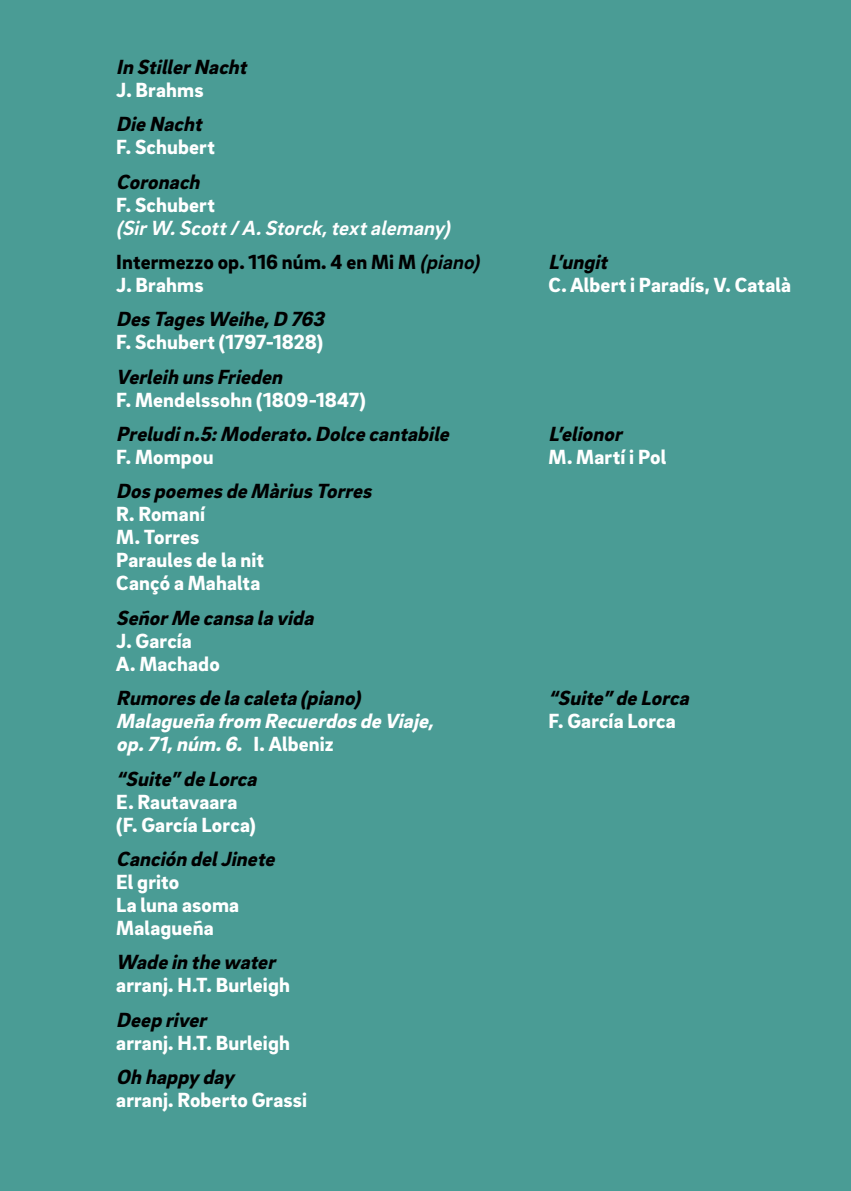
<style>
.page{position:relative;width:851px;height:1191px;background:#fff}
.page>*{position:absolute;margin:0;border:0;box-sizing:border-box;transform-origin:0 0}
.t1{font:900 21px "Brix Sans";letter-spacing:.005em;color:#fff}
.t2{font:italic 900 21px "Brix Sans";color:#000}
.t3{font:italic 900 21px "Brix Sans";color:#fff}
.t4{font:italic 700 21px "Brix Sans";color:#fff}
.t5{font:900 21px "Brix Sans";letter-spacing:.005em;color:#000}
.s1{font-weight:700;font-style:italic}
.s2{font-style:normal}
</style>
<div class="page">
<div style="left:0;top:0;width:850px;height:1191px;background:#4a9c95"></div>
<p class="t2" style="left:116px;top:53px;width:137px">In StillerNacht</p>
<p class="t1" style="left:116px;top:76px;width:89px">J. Brahms</p>
<p class="t2" style="left:116px;top:110px;width:92px">DieNacht</p>
<p class="t1" style="left:116px;top:133px;width:100px">F. Schubert</p>
<p class="t2" style="left:116px;top:168px;width:90px">Coronach</p>
<p class="t1" style="left:116px;top:191px;width:100px">F. Schubert</p>
<p class="t4" style="left:116px;top:214px;width:340px">(SirW.Scott/A.Storck,textalemany)</p>
<p class="t5" style="left:116px;top:248px;width:370px">Intermezzo op. 116 núm. 4 en Mi M <span class="s1">(piano)</span></p>
<p class="t2" style="left:548px;top:248px;width:65px">L’ungit</p>
<p class="t1" style="left:116px;top:271px;width:89px">J. Brahms</p>
<p class="t1" style="left:548px;top:271px;width:244px">C. Albert i Paradís, V. Català</p>
<p class="t2" style="left:116px;top:305px;width:215px">DesTagesWeihe,D 763</p>
<p class="t1" style="left:116px;top:328px;width:208px">F. Schubert (1797-1828)</p>
<p class="t2" style="left:116px;top:363px;width:173px">Verleih unsFrieden</p>
<p class="t1" style="left:116px;top:386px;width:251px">F. Mendelssohn (1809-1847)</p>
<p class="t2" style="left:116px;top:420px;width:339px">Preludin.5:Moderato.Dolcecantabile</p>
<p class="t2" style="left:548px;top:420px;width:80px">L’elionor</p>
<p class="t1" style="left:116px;top:443px;width:99px">F. Mompou</p>
<p class="t1" style="left:548px;top:443px;width:119px">M. Martí i Pol</p>
<p class="t2" style="left:116px;top:477px;width:262px">DospoemesdeMàriusTorres</p>
<p class="t1" style="left:116px;top:500px;width:90px">R. Romaní</p>
<p class="t1" style="left:116px;top:523px;width:85px">M. Torres</p>
<p class="t1" style="left:116px;top:546px;width:149px">Paraules de la nit</p>
<p class="t1" style="left:116px;top:569px;width:145px">Cançó a Mahalta</p>
<p class="t2" style="left:116px;top:604px;width:204px">SeñorMecansalavida</p>
<p class="t1" style="left:116px;top:627px;width:77px">J. García</p>
<p class="t1" style="left:116px;top:650px;width:105px">A. Machado</p>
<p class="t2" style="left:116px;top:684px;width:251px">Rumoresdelacaleta(piano)</p>
<p class="t2" style="left:548px;top:684px;width:147px">“Suite”deLorca</p>
<p class="t3" style="left:116px;top:707px;width:324px">Malagueñafrom RecuerdosdeViaje,</p>
<p class="t1" style="left:548px;top:707px;width:129px">F. García Lorca</p>
<p class="t3" style="left:116px;top:730px;width:219px">op.71,núm.6. <span class="s2">I . A l b e n i z</span></p>
<p class="t2" style="left:116px;top:764px;width:147px">“Suite”deLorca</p>
<p class="t1" style="left:116px;top:787px;width:122px">E. Rautavaara</p>
<p class="t1" style="left:116px;top:810px;width:141px">(F. García Lorca)</p>
<p class="t2" style="left:116px;top:845px;width:165px">Canción delJinete</p>
<p class="t1" style="left:116px;top:868px;width:64px">El grito</p>
<p class="t1" style="left:116px;top:891px;width:124px">La luna asoma</p>
<p class="t1" style="left:116px;top:914px;width:99px">Malagueña</p>
<p class="t2" style="left:116px;top:948px;width:166px">Wadein thewater</p>
<p class="t1" style="left:116px;top:971px;width:175px">arranj. H.T. Burleigh</p>
<p class="t2" style="left:116px;top:1005px;width:97px">Deep river</p>
<p class="t1" style="left:116px;top:1028px;width:175px">arranj. H.T. Burleigh</p>
<p class="t2" style="left:116px;top:1063px;width:119px">Oh happy day</p>
<p class="t1" style="left:116px;top:1086px;width:192px">arranj. Roberto Grassi</p>
</div>
